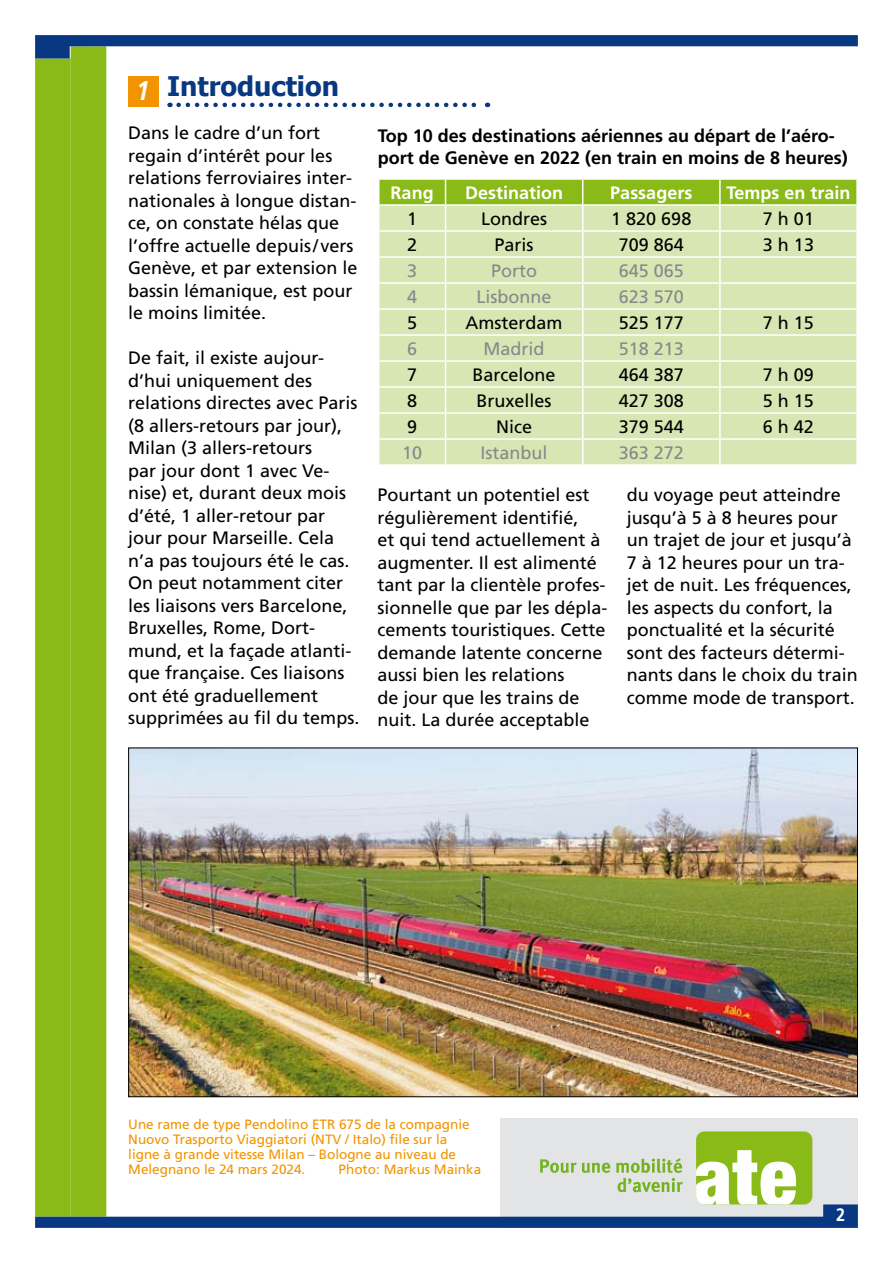
<style>
.page{position:relative;width:893px;height:1263px;background:#fff}
.page>*{position:absolute;margin:0;border:0;box-sizing:border-box;transform-origin:0 0}
.t1{font:700 27px "Tahoma";color:#083881}
.t2{font:18px/22.5px "Frutiger";color:#000}
.t3{font:700 18px/22.5px "Frutiger";color:#000}
.t4{font:18px "Frutiger";color:#87888a}
.t5{font:700 18px "Frutiger";color:#fff}
.t6{font:700 18px "Frutiger";color:#fff;scale:.9 1}
.t7{font:13.5px/15px "Frutiger";color:#f29400}
.s1{font-family:"Frutiger";font-style:italic;color:#fff}
</style>
<div class="page">
<div style="left:35px;top:58px;width:36px;height:1158px;background:#89ba17"></div>
<div style="left:71px;top:46px;width:35px;height:1170px;background:#89ba17"></div>
<svg style="left:35px;top:35px;width:823px;height:24px"></svg>
<div style="left:501px;top:1118px;width:357px;height:110px;background:#e3e4e5"></div>
<div style="left:696px;top:1131px;width:116px;height:73px;background:#89ba17;border-radius:8px"></div>
<svg style="left:35px;top:1150px;width:823px;height:78px"></svg>
<svg style="left:179px;top:103px;width:309px;height:4px"></svg>
<div style="left:128px;top:76px;width:31px;height:31px;background:#f29400"></div>
<svg style="left:379px;top:179px;width:478px;height:285px;background:#d3e3ab"></svg>
<hr style="left:720px;top:438px;width:138px;height:2px;background:#fff">
<hr style="left:719px;top:440px;width:2px;height:24px;background:#fff">
<hr style="left:856px;top:440px;width:2px;height:24px;background:#fff">
<img style="left:130px;top:749px;width:726px;height:346px">
<h1 class="t1" style="left:136px;top:67px;width:204px"><span class="s1">1</span> Introduction</h1>
<p class="t2" style="left:128px;top:122px;width:231px">Dans le cadre d’un fort regain d’intérêt pour les relations ferroviaires inter&shy;nationales à longue distan&shy;ce, on constate hélas que l’offre actuelle depuis/ vers<br>Genève, et par extension le bassin lémanique, est pour le moins limitée.</p>
<p class="t2" style="left:128px;top:347px;width:233px">De fait, il existe aujour&shy;d’hui uniquement des relations directes avec Paris (8 allers-retours par jour),<br>Milan (3 allers-retours<br>par jour dont 1 avec Ve&shy;nise) et, durant deux mois d’été, 1 aller-retour par jour pour Marseille. Cela n’a pas toujours été le cas.<br>On peut notamment citer les liaisons vers Barcelone,<br>Bruxelles, Rome, Dort&shy;mund, et la façade atlanti&shy;que française. Ces liaisons ont été graduellement supprimées au fil du temps.</p>
<p class="t3" style="left:378px;top:124px;width:471px">Top 10 des destinations aériennes au départ de l’aéro&shy;port de Genève en 2022 (en train en moins de 8 heures)</p>
<p class="t5" style="left:391px;top:182px;width:45px">Rang</p>
<p class="t5" style="left:465px;top:182px;width:100px">Destination</p>
<p class="t5" style="left:610px;top:182px;width:84px">Passagers</p>
<p class="t5" style="left:726px;top:182px;width:126px">Temps en train</p>
<p class="t2" style="left:407px;top:207px;width:12px">1</p>
<p class="t2" style="left:481px;top:207px;width:68px">Londres</p>
<p class="t2" style="left:611px;top:207px;width:82px">1 820 698</p>
<p class="t2" style="left:763px;top:207px;width:53px">7 h 01</p>
<p class="t2" style="left:407px;top:233px;width:12px">2</p>
<p class="t2" style="left:495px;top:233px;width:41px">Paris</p>
<p class="t2" style="left:619px;top:233px;width:67px">709 864</p>
<p class="t2" style="left:763px;top:233px;width:53px">3 h 13</p>
<p class="t4" style="left:407px;top:260px;width:12px">3</p>
<p class="t4" style="left:491px;top:260px;width:48px">Porto</p>
<p class="t4" style="left:619px;top:260px;width:67px">645 065</p>
<p class="t4" style="left:407px;top:286px;width:12px">4</p>
<p class="t4" style="left:477px;top:286px;width:77px">Lisbonne</p>
<p class="t4" style="left:619px;top:286px;width:67px">623 570</p>
<p class="t2" style="left:407px;top:311px;width:12px">5</p>
<p class="t2" style="left:466px;top:311px;width:99px">Amsterdam</p>
<p class="t2" style="left:619px;top:311px;width:67px">525 177</p>
<p class="t2" style="left:763px;top:311px;width:53px">7 h 15</p>
<p class="t4" style="left:407px;top:338px;width:12px">6</p>
<p class="t4" style="left:484px;top:338px;width:63px">Madrid</p>
<p class="t4" style="left:619px;top:338px;width:67px">518 213</p>
<p class="t2" style="left:407px;top:363px;width:12px">7</p>
<p class="t2" style="left:473px;top:363px;width:85px">Barcelone</p>
<p class="t2" style="left:619px;top:363px;width:67px">464 387</p>
<p class="t2" style="left:763px;top:363px;width:53px">7 h 09</p>
<p class="t2" style="left:407px;top:389px;width:12px">8</p>
<p class="t2" style="left:477px;top:389px;width:77px">Bruxelles</p>
<p class="t2" style="left:619px;top:389px;width:67px">427 308</p>
<p class="t2" style="left:763px;top:389px;width:53px">5 h 15</p>
<p class="t2" style="left:407px;top:415px;width:12px">9</p>
<p class="t2" style="left:496px;top:415px;width:37px">Nice</p>
<p class="t2" style="left:619px;top:415px;width:67px">379 544</p>
<p class="t2" style="left:763px;top:415px;width:53px">6 h 42</p>
<p class="t4" style="left:402px;top:442px;width:22px">10</p>
<p class="t4" style="left:481px;top:442px;width:69px">Istanbul</p>
<p class="t4" style="left:619px;top:442px;width:67px">363 272</p>
<p class="t2" style="left:377px;top:483px;width:232px">Pourtant un potentiel est régulièrement identifié,<br>et qui tend actuellement à augmenter. Il est alimenté tant par la clientèle profes&shy;sionnelle que par les dépla&shy;cements touristiques. Cette demande latente concerne aussi bien les relations<br>de jour que les trains de nuit. La durée acceptable</p>
<p class="t2" style="left:627px;top:483px;width:233px">du voyage peut atteindre jusqu’à 5 à 8 heures pour un trajet de jour et jusqu’à<br>7 à 12 heures pour un tra&shy;jet de nuit. Les fréquences, les aspects du confort, la ponctualité et la sécurité sont des facteurs détermi&shy;nants dans le choix du train comme mode de transport.</p>
<p class="t7" style="left:128px;top:1117px;width:343px">Une rame de type Pendolino ETR 675 de la compagnie Nuovo Trasporto Viaggiatori (NTV / Italo) file sur la ligne à grande vitesse Milan – Bologne au niveau de Melegnano le 24 mars 2024.</p>
<p class="t7" style="left:339px;top:1162px;width:144px">Photo: Markus Mainka</p>
<p class="t6" style="left:836px;top:1204px;width:12px">2</p>
</div>
